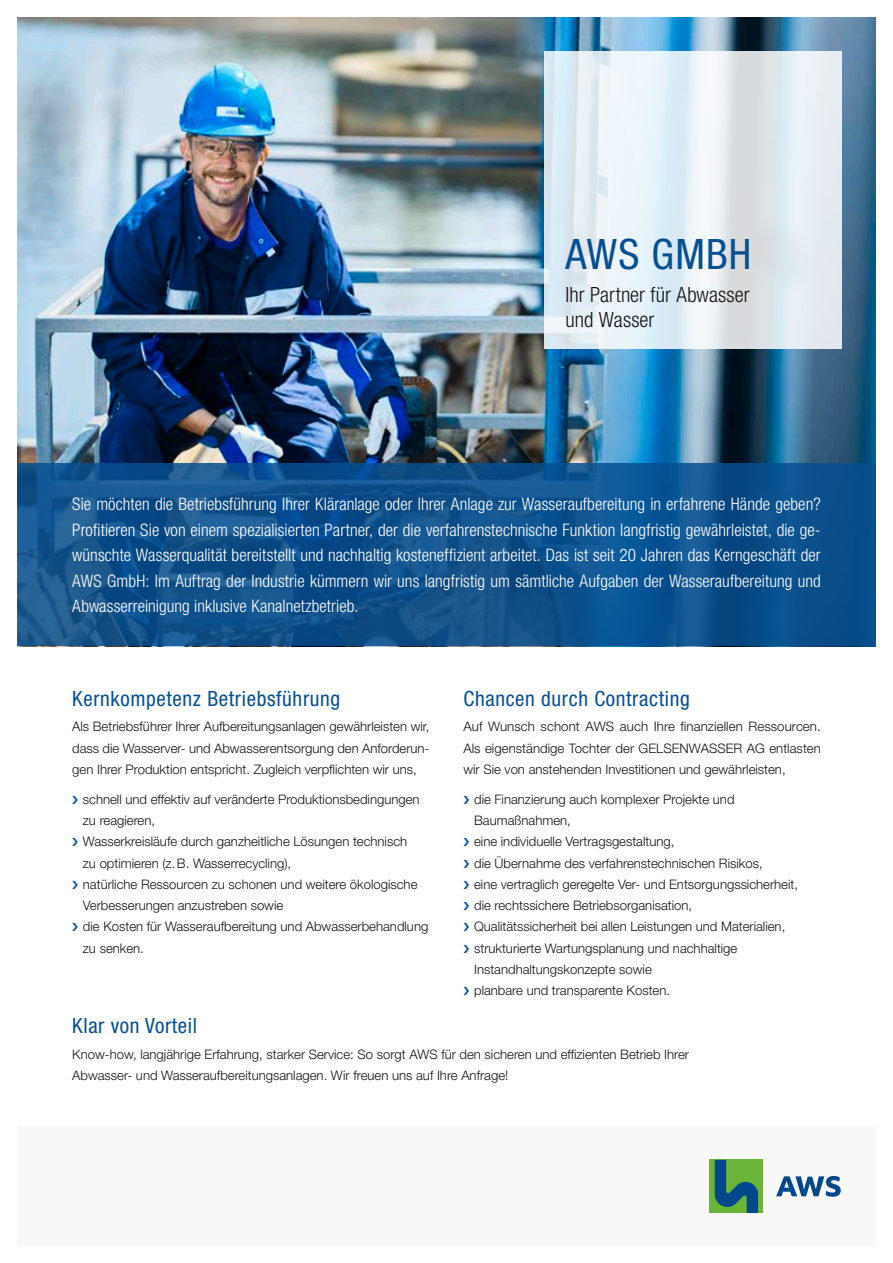
<style>
.page{position:relative;width:893px;height:1263px;background:#fff}
.page>*{position:absolute;margin:0;border:0;box-sizing:border-box;transform-origin:0 0}
.t1{font:condensed 42px "Helvetica Neue LT Pro";letter-spacing:.025em;color:#064f91}
.t2{font:condensed 21px "Helvetica Neue LT Pro";letter-spacing:.03em;color:#064f91}
.t3{font:300 condensed 21px/25.2px "Helvetica Neue LT Pro";color:#141414}
.t4{font:300 condensed 17.25px/25.5px "Helvetica Neue LT Pro";letter-spacing:.005em;color:#fff;text-align:justify}
.t5{font:300 13.2px/21.3px "Helvetica Neue LT Pro";color:#141414}
</style>
<div class="page">
<img style="left:17px;top:17px;width:859px;height:446px">
<svg style="left:544px;top:51px;width:298px;height:298px;background:#e3ecf1"></svg>
<div style="left:17px;top:1127px;width:859px;height:119px;background:#f7f7f6"></div>
<div style="left:710px;top:1160px;width:53px;height:53px;background:#6ab437"></div>
<svg style="left:715px;top:1160px;width:43px;height:53px"></svg>
<svg style="left:776px;top:1176px;width:65px;height:21px"></svg>
<svg style="left:17px;top:463px;width:859px;height:183px;background:#0f518c"></svg>
<h1 class="t1" style="left:566px;top:229px;width:187px">AWS GMBH</h1>
<h2 class="t3" style="left:566px;top:282px;width:185px">Ihr Partner für Abwasser und Wasser</h2>
<p class="t4" style="left:72px;top:491px;width:750px">Sie möchten die Betriebsführung Ihrer Kläranlage oder Ihrer Anlage zur Wasseraufbereitung in erfahrene Hände geben?<br>Profitieren Sie von einem spezialisierten Partner, der die verfahrenstechnische Funktion langfristig gewährleistet, die ge&shy;wünschte Wasserqualität bereitstellt und nachhaltig kosteneffizient arbeitet. Das ist seit 20 Jahren das Kerngeschäft der AWS GmbH: Im Auftrag der Industrie kümmern wir uns langfristig um sämtliche Aufgaben der Wasseraufbereitung und Abwasserreinigung inklusive Kanalnetzbetrieb.</p>
<h2 class="t2" style="left:72px;top:686px;width:269px">Kernkompetenz Betriebsführung</h2>
<p class="t5" style="left:72px;top:716px;width:359px;text-align:justify">Als Betriebsführer Ihrer Aufbereitungsanlagen gewährleisten wir, dass die Wasserver- und Abwasserentsorgung den Anforderun&shy;gen Ihrer Produktion entspricht. Zugleich verpflichten wir uns,</p>
<p class="t5" style="left:83px;top:788px;width:347px">schnell und effektiv auf veränderte Produktionsbedingungen zu reagieren,<br>Wasserkreisläufe durch ganzheitliche Lösungen technisch<br>zu optimieren (z.B. Wasserrecycling),<br>natürliche Ressourcen zu schonen und weitere ökologische Verbesserungen anzustreben sowie<br>die Kosten für Wasseraufbereitung und Abwasserbehandlung zu senken.</p>
<h2 class="t2" style="left:463px;top:686px;width:228px">Chancen durch Contracting</h2>
<p class="t5" style="left:463px;top:716px;width:359px;text-align:justify">Auf Wunsch schont AWS auch Ihre finanziellen Ressourcen.<br>Als eigenständige Tochter der GELSENWASSER AG entlasten wir Sie von anstehenden Investitionen und gewährleisten,</p>
<p class="t5" style="left:474px;top:788px;width:325px">die Finanzierung auch komplexer Projekte und Baumaßnahmen,<br>eine individuelle Vertragsgestaltung,<br>die Übernahme des verfahrenstechnischen Risikos,<br>eine vertraglich geregelte Ver- und Entsorgungssicherheit, die rechtssichere Betriebsorganisation, Qualitätssicherheit bei allen Leistungen und Materialien, strukturierte Wartungsplanung und nachhaltige Instandhaltungskonzepte sowie<br>planbare und transparente Kosten.</p>
<h2 class="t2" style="left:72px;top:1013px;width:126px">Klar von Vorteil</h2>
<p class="t5" style="left:72px;top:1043px;width:618px">Know-how, langjährige Erfahrung, starker Service: So sorgt AWS für den sicheren und effizienten Betrieb Ihrer<br>Abwasser- und Wasseraufbereitungsanlagen. Wir freuen uns auf Ihre Anfrage!</p>
</div>
